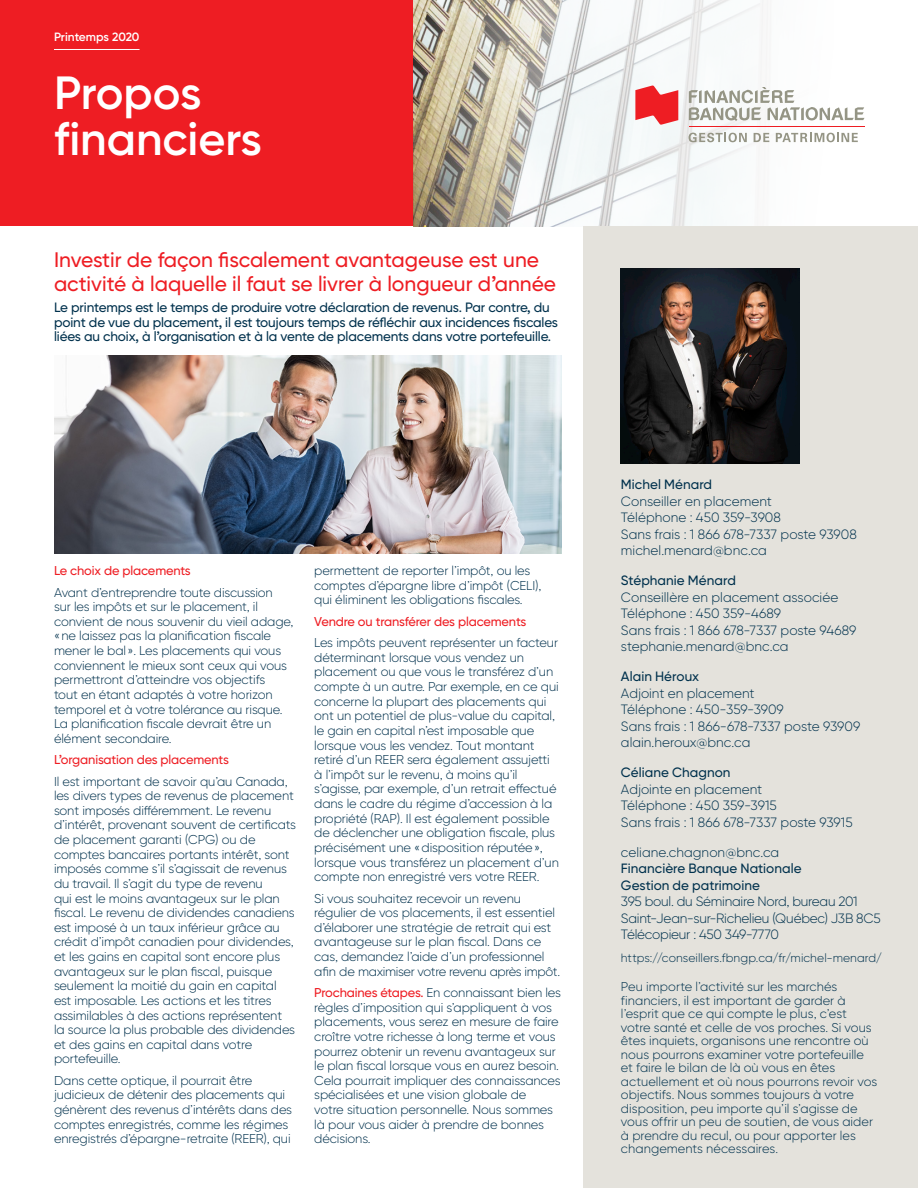
<style>
.page{position:relative;width:918px;height:1188px;background:#fff}
.page>*{position:absolute;margin:0;border:0;box-sizing:border-box;transform-origin:0 0}
.t1{font:600 46.5px/46.5px "Gilroy BN";color:#fff}
.t2{font:500 21px/24px "Gilroy BN";color:#ee1d23}
.FEU-_3__Title_1{font:300 13.5px/16.5px "Gilroy BN";color:#00314d}
.FEU-_3__Title_1-2{font:500 13.5px/14.5px "Gilroy BN";letter-spacing:-.01em;color:#00314d}
.FEU-_3__Title_1-3{font:300 13.5px "Gilroy BN";letter-spacing:-.02em;color:#00314d}
.t3{font:300 12.9px/14.5px "Gilroy BN";letter-spacing:-.01em;color:#00314d}
.t4{font:500 12.9px "Gilroy BN";letter-spacing:-.01em;color:#ee1d23}
.FEU-_3__Title_1-4{font:300 12.75px/13.5px "Gilroy BN";color:#00314d}
.FEU-_3__Title_1-5{font:300 12px "Gilroy BN";letter-spacing:.005em;color:#00314d}
.t5{font:600 12px "Gilroy BN";letter-spacing:-.01em;color:#fff}
.s1{font-weight:500;color:#ee1d23}
</style>
<div class="page">
<img style="left:54px;top:355px;width:507px;height:198px">
<div style="left:0;top:0;width:414px;height:226px;background:#ee1d23"></div>
<img style="left:414px;top:0;width:418px;height:226px">
<hr style="left:54px;top:49px;width:86px;height:1px;background:#fff">
<svg style="left:689px;top:87px;width:176px;height:34px"></svg>
<svg style="left:635px;top:86px;width:43px;height:39px"></svg>
<svg style="left:689px;top:133px;width:58px;height:9px"></svg>
<svg style="left:754px;top:133px;width:15px;height:9px"></svg>
<svg style="left:776px;top:133px;width:82px;height:9px"></svg>
<hr style="left:689px;top:126px;width:176px;height:1px;background:#ee1d23">
<div style="left:583px;top:226px;width:335px;height:962px;background:#e4e2dc"></div>
<img style="left:621px;top:269px;width:178px;height:195px">
<p class="t5" style="left:54px;top:30px;width:87px">Printemps 2020</p>
<h1 class="t1" style="left:54px;top:69px;width:210px">Propos financiers</h1>
<h2 class="t2" style="left:54px;top:247px;width:504px">Investir de façon fiscalement avantageuse est une activité à laquelle il faut se livrer à longueur d’année</h2>
<p class="FEU-_3__Title_1-2" style="left:54px;top:300px;width:506px">Le printemps est le temps de produire votre déclaration de revenus. Par contre, du point de vue du placement, il est toujours temps de réfléchir aux incidences fiscales liées au choix, à l’organisation et à la vente de placements dans votre portefeuille.</p>
<p class="t4" style="left:54px;top:563px;width:138px">Le choix de placements</p>
<p class="t3" style="left:54px;top:585px;width:241px">Avant d’entreprendre toute discussion<br>sur les impôts et sur le placement, il convient de nous souvenir du vieil adage, «ne laissez pas la planification fiscale mener le bal». Les placements qui vous conviennent le mieux sont ceux qui vous permettront d’atteindre vos objectifs<br>tout en étant adaptés à votre horizon temporel et à votre tolérance au risque.<br>La planification fiscale devrait être un élément secondaire.</p>
<p class="t4" style="left:54px;top:752px;width:176px">L’organisation des placements</p>
<p class="t3" style="left:54px;top:774px;width:244px">Il est important de savoir qu’au Canada, les divers types de revenus de placement sont imposés différemment. Le revenu d’intérêt, provenant souvent de certificats de placement garanti (CPG) ou de comptes bancaires portants intérêt, sont imposés comme s’il s’agissait de revenus du travail. Il s’agit du type de revenu<br>qui est le moins avantageux sur le plan fiscal. Le revenu de dividendes canadiens est imposé à un taux inférieur grâce au crédit d’impôt canadien pour dividendes, et les gains en capital sont encore plus avantageux sur le plan fiscal, puisque seulement la moitié du gain en capital est imposable. Les actions et les titres assimilables à des actions représentent la source la plus probable des dividendes et des gains en capital dans votre portefeuille.</p>
<p class="t3" style="left:54px;top:1073px;width:240px">Dans cette optique, il pourrait être judicieux de détenir des placements qui génèrent des revenus d’intérêts dans des comptes enregistrés, comme les régimes enregistrés d’épargne-retraite (REER), qui</p>
<p class="t3" style="left:314px;top:563px;width:229px">permettent de reporter l’impôt, ou les comptes d’épargne libre d’impôt (CELI), qui éliminent les obligations fiscales.</p>
<p class="t4" style="left:314px;top:613px;width:214px">Vendre ou transférer des placements</p>
<p class="t3" style="left:314px;top:635px;width:246px">Les impôts peuvent représenter un facteur déterminant lorsque vous vendez un placement ou que vous le transférez d’un compte à un autre. Par exemple, en ce qui concerne la plupart des placements qui ont un potentiel de plus-value du capital, le gain en capital n’est imposable que lorsque vous les vendez. Tout montant retiré d’un REER sera également assujetti à l’impôt sur le revenu, à moins qu’il s’agisse, par exemple, d’un retrait effectué dans le cadre du régime d’accession à la propriété (RAP). Il est également possible de déclencher une obligation fiscale, plus précisément une «disposition réputée», lorsque vous transférez un placement d’un compte non enregistré vers votre REER.</p>
<p class="t3" style="left:314px;top:891px;width:247px">Si vous souhaitez recevoir un revenu régulier de vos placements, il est essentiel d’élaborer une stratégie de retrait qui est avantageuse sur le plan fiscal. Dans ce cas, demandez l’aide d’un professionnel afin de maximiser votre revenu après impôt.</p>
<p class="t3" style="left:314px;top:985px;width:248px"><span class="s1">Prochaines étapes.</span> En connaissant bien les règles d’imposition qui s’appliquent à vos placements, vous serez en mesure de faire croître votre richesse à long terme et vous pourrez obtenir un revenu avantageux sur le plan fiscal lorsque vous en aurez besoin.<br>Cela pourrait impliquer des connaissances spécialisées et une vision globale de<br>votre situation personnelle. Nous sommes là pour vous aider à prendre de bonnes décisions.</p>
<p class="FEU-_3__Title_1-2" style="left:621px;top:477px;width:93px">Michel Ménard</p>
<p class="FEU-_3__Title_1" style="left:621px;top:492px;width:152px">Conseiller en placement</p>
<p class="FEU-_3__Title_1" style="left:621px;top:509px;width:162px">Téléphone : 450 359-3908</p>
<p class="FEU-_3__Title_1" style="left:621px;top:525px;width:237px">Sans frais : 1 866 678-7337 poste 93908</p>
<p class="FEU-_3__Title_1" style="left:621px;top:542px;width:147px">michel.menard@bnc.ca</p>
<p class="FEU-_3__Title_1-2" style="left:621px;top:573px;width:116px">Stéphanie Ménard</p>
<p class="FEU-_3__Title_1" style="left:621px;top:588px;width:219px">Conseillère en placement associée</p>
<p class="FEU-_3__Title_1" style="left:621px;top:605px;width:162px">Téléphone : 450 359-4689</p>
<p class="FEU-_3__Title_1" style="left:621px;top:621px;width:237px">Sans frais : 1 866 678-7337 poste 94689 stephanie.menard@bnc.ca</p>
<p class="FEU-_3__Title_1-2" style="left:621px;top:669px;width:80px">Alain Héroux</p>
<p class="FEU-_3__Title_1" style="left:621px;top:684px;width:135px">Adjoint en placement</p>
<p class="FEU-_3__Title_1" style="left:621px;top:701px;width:164px">Téléphone : 450-359-3909</p>
<p class="FEU-_3__Title_1" style="left:621px;top:717px;width:241px">Sans frais : 1 866-678-7337 poste 93909</p>
<p class="FEU-_3__Title_1" style="left:621px;top:734px;width:131px">alain.heroux@bnc.ca</p>
<p class="FEU-_3__Title_1-2" style="left:621px;top:765px;width:111px">Céliane Chagnon</p>
<p class="FEU-_3__Title_1" style="left:621px;top:780px;width:143px">Adjointe en placement</p>
<p class="FEU-_3__Title_1" style="left:621px;top:797px;width:157px">Téléphone : 450 359-3915</p>
<p class="FEU-_3__Title_1" style="left:621px;top:813px;width:233px">Sans frais : 1 866 678-7337 poste 93915</p>
<p class="FEU-_3__Title_1" style="left:621px;top:843px;width:160px">celiane.chagnon@bnc.ca</p>
<p class="FEU-_3__Title_1-2" style="left:621px;top:861px;width:182px">Financière Banque Nationale</p>
<p class="FEU-_3__Title_1-2" style="left:621px;top:877px;width:141px">Gestion de patrimoine</p>
<p class="FEU-_3__Title_1-3" style="left:621px;top:893px;width:238px">395 boul. du Séminaire Nord, bureau 201</p>
<p class="FEU-_3__Title_1-3" style="left:621px;top:910px;width:261px">Saint-Jean-sur-Richelieu (Québec) J3B 8C5</p>
<p class="FEU-_3__Title_1-3" style="left:621px;top:926px;width:159px">Télécopieur : 450 349-7770</p>
<p class="FEU-_3__Title_1-5" style="left:621px;top:951px;width:263px">https://conseillers.fbngp.ca/fr/michel-menard/</p>
<p class="FEU-_3__Title_1-4" style="left:621px;top:980px;width:258px">Peu importe l’activité sur les marchés financiers, il est important de garder à l’esprit que ce qui compte le plus, c’est votre santé et celle de vos proches. Si vous êtes inquiets, organisons une rencontre où nous pourrons examiner votre portefeuille et faire le bilan de là où vous en êtes actuellement et où nous pourrons revoir vos objectifs. Nous sommes toujours à votre disposition, peu importe qu’il s’agisse de vous offrir un peu de soutien, de vous aider à prendre du recul, ou pour apporter les changements nécessaires.</p>
</div>
